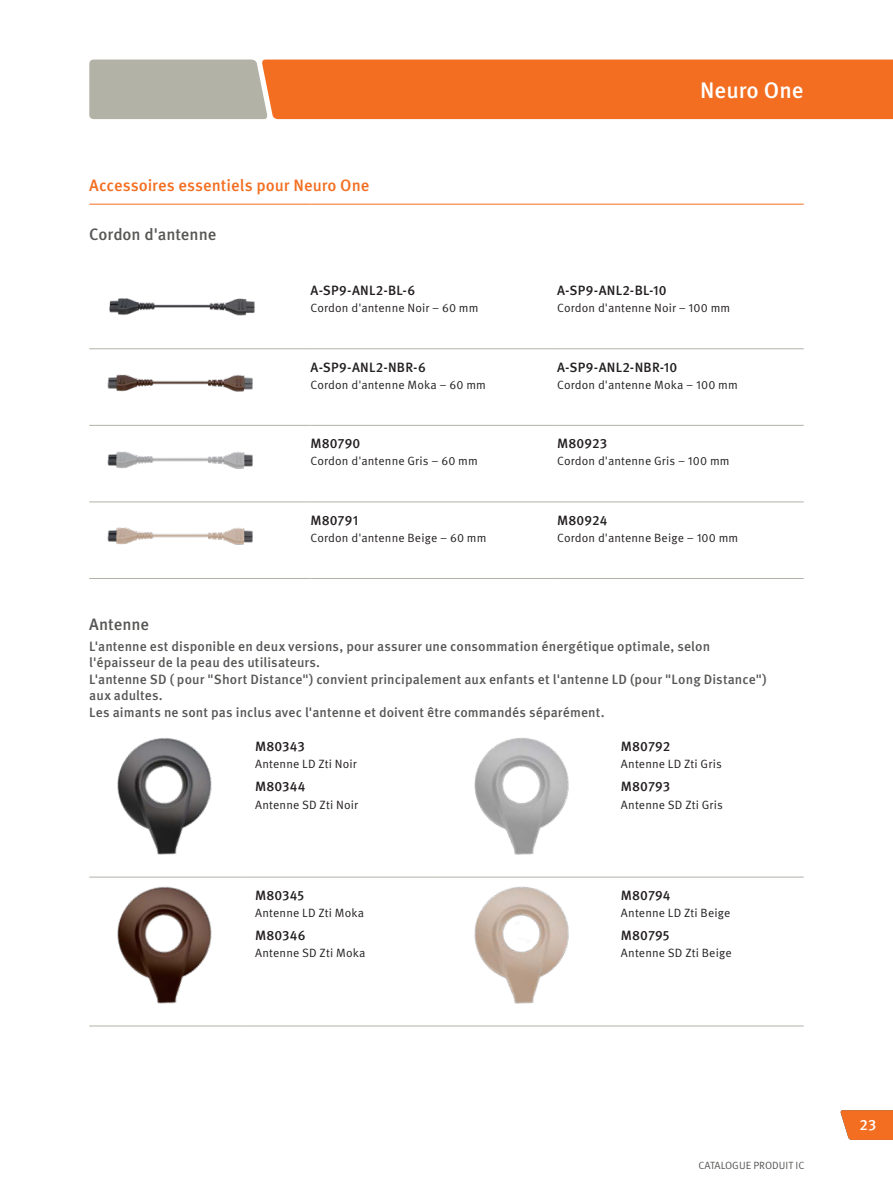
<style>
.page{position:relative;width:893px;height:1191px;background:#fff}
.page>*{position:absolute;margin:0;border:0;box-sizing:border-box;transform-origin:0 0}
.t1{font:500 22.5px "Meta Pro OM";color:#fff}
.t2{font:500 16.5px "Meta Pro OM";color:#f36e21}
.t3{font:500 16.5px "Meta Pro OM";letter-spacing:-.005em;color:#575855}
.t4{font:500 15px "Meta Pro OM";color:#fff}
.t5{font:500 13.5px/16.5px "Meta Pro OM";letter-spacing:.005em;color:#575855}
.t6{font:500 13.5px "Meta Pro OM";letter-spacing:.01em;color:#231f20}
.t7{font:12px "Meta Pro OM";letter-spacing:.01em;color:#231f20}
.t8{font:10.5px "Meta Pro OM";color:#575855}
</style>
<div class="page">
<svg style="left:89px;top:60px;width:804px;height:59px;background:#e57d3f"></svg>
<svg style="left:840px;top:1110px;width:53px;height:30px;background:#f17a34"></svg>
<hr style="left:89px;top:876px;width:153px;height:1px;background:#b2b2a7">
<hr style="left:242px;top:876px;width:196px;height:1px;background:#b2b2a7">
<hr style="left:438px;top:876px;width:170px;height:1px;background:#b2b2a7">
<hr style="left:608px;top:876px;width:196px;height:1px;background:#b2b2a7">
<hr style="left:89px;top:1025px;width:153px;height:1px;background:#b2b2a7">
<hr style="left:242px;top:1025px;width:196px;height:1px;background:#b2b2a7">
<hr style="left:438px;top:1025px;width:170px;height:1px;background:#b2b2a7">
<hr style="left:608px;top:1025px;width:196px;height:1px;background:#b2b2a7">
<img style="left:117px;top:737px;width:95px;height:118px">
<img style="left:474px;top:737px;width:95px;height:118px">
<img style="left:117px;top:886px;width:95px;height:118px">
<img style="left:474px;top:886px;width:95px;height:118px">
<hr style="left:89px;top:204px;width:221px;height:1px;background:#f36e21">
<hr style="left:310px;top:204px;width:247px;height:1px;background:#f36e21">
<hr style="left:557px;top:204px;width:247px;height:1px;background:#f36e21">
<hr style="left:89px;top:348px;width:221px;height:1px;background:#b2b2a7">
<hr style="left:310px;top:348px;width:247px;height:1px;background:#b2b2a7">
<hr style="left:557px;top:348px;width:247px;height:1px;background:#b2b2a7">
<hr style="left:89px;top:425px;width:221px;height:1px;background:#b2b2a7">
<hr style="left:310px;top:425px;width:247px;height:1px;background:#b2b2a7">
<hr style="left:557px;top:425px;width:247px;height:1px;background:#b2b2a7">
<hr style="left:89px;top:501px;width:221px;height:1px;background:#b2b2a7">
<hr style="left:310px;top:501px;width:247px;height:1px;background:#b2b2a7">
<hr style="left:557px;top:501px;width:247px;height:1px;background:#b2b2a7">
<hr style="left:89px;top:578px;width:221px;height:1px;background:#b2b2a7">
<hr style="left:310px;top:578px;width:247px;height:1px;background:#b2b2a7">
<hr style="left:557px;top:578px;width:247px;height:1px;background:#b2b2a7">
<img style="left:109px;top:298px;width:146px;height:18px">
<img style="left:107px;top:374px;width:146px;height:18px">
<img style="left:107px;top:451px;width:146px;height:18px">
<img style="left:107px;top:527px;width:146px;height:18px">
<h1 class="t1" style="left:700px;top:76px;width:105px">Neuro One</h1>
<h2 class="t2" style="left:89px;top:175px;width:282px">Accessoires essentiels pour Neuro One</h2>
<h2 class="t3" style="left:89px;top:224px;width:129px">Cordon d'antenne</h2>
<p class="t6" style="left:310px;top:282px;width:106px">A-SP9-ANL2-BL-6</p>
<p class="t7" style="left:310px;top:301px;width:170px">Cordon d'antenne Noir – 60 mm</p>
<p class="t6" style="left:557px;top:282px;width:111px">A-SP9-ANL2-BL-10</p>
<p class="t7" style="left:557px;top:301px;width:175px">Cordon d'antenne Noir – 100 mm</p>
<p class="t6" style="left:310px;top:359px;width:117px">A-SP9-ANL2-NBR-6</p>
<p class="t7" style="left:310px;top:377px;width:177px">Cordon d'antenne Moka – 60 mm</p>
<p class="t6" style="left:557px;top:359px;width:122px">A-SP9-ANL2-NBR-10</p>
<p class="t7" style="left:557px;top:377px;width:182px">Cordon d'antenne Moka – 100 mm</p>
<p class="t6" style="left:310px;top:435px;width:52px">M80790</p>
<p class="t7" style="left:310px;top:454px;width:169px">Cordon d'antenne Gris – 60 mm</p>
<p class="t6" style="left:557px;top:435px;width:52px">M80923</p>
<p class="t7" style="left:557px;top:454px;width:174px">Cordon d'antenne Gris – 100 mm</p>
<p class="t6" style="left:310px;top:512px;width:49px">M80791</p>
<p class="t7" style="left:310px;top:530px;width:178px">Cordon d'antenne Beige – 60 mm</p>
<p class="t6" style="left:557px;top:512px;width:52px">M80924</p>
<p class="t7" style="left:557px;top:530px;width:183px">Cordon d'antenne Beige – 100 mm</p>
<h2 class="t3" style="left:89px;top:614px;width:61px">Antenne</h2>
<p class="t5" style="left:89px;top:638px;width:679px">L'antenne est disponible en deux versions, pour assurer une consommation énergétique optimale, selon l'épaisseur de la peau des utilisateurs.<br>L'antenne SD ( pour "Short Distance") convient principalement aux enfants et l'antenne LD (pour "Long Distance") aux adultes.<br>Les aimants ne sont pas inclus avec l'antenne et doivent être commandés séparément.</p>
<p class="t6" style="left:255px;top:738px;width:51px">M80343</p>
<p class="t7" style="left:255px;top:757px;width:103px">Antenne LD Zti Noir</p>
<p class="t6" style="left:255px;top:778px;width:52px">M80344</p>
<p class="t7" style="left:255px;top:797px;width:104px">Antenne SD Zti Noir</p>
<p class="t6" style="left:621px;top:738px;width:51px">M80792</p>
<p class="t7" style="left:621px;top:757px;width:102px">Antenne LD Zti Gris</p>
<p class="t6" style="left:621px;top:778px;width:51px">M80793</p>
<p class="t7" style="left:621px;top:797px;width:104px">Antenne SD Zti Gris</p>
<p class="t6" style="left:255px;top:887px;width:51px">M80345</p>
<p class="t7" style="left:255px;top:905px;width:111px">Antenne LD Zti Moka</p>
<p class="t6" style="left:255px;top:927px;width:52px">M80346</p>
<p class="t7" style="left:255px;top:946px;width:112px">Antenne SD Zti Moka</p>
<p class="t6" style="left:621px;top:887px;width:51px">M80794</p>
<p class="t7" style="left:621px;top:905px;width:111px">Antenne LD Zti Beige</p>
<p class="t6" style="left:621px;top:927px;width:50px">M80795</p>
<p class="t7" style="left:621px;top:946px;width:112px">Antenne SD Zti Beige</p>
<p class="t8" style="left:699px;top:1159px;width:107px">CATALOGUE PRODUIT IC</p>
<p class="t4" style="left:859px;top:1115px;width:18px">23</p>
</div>
